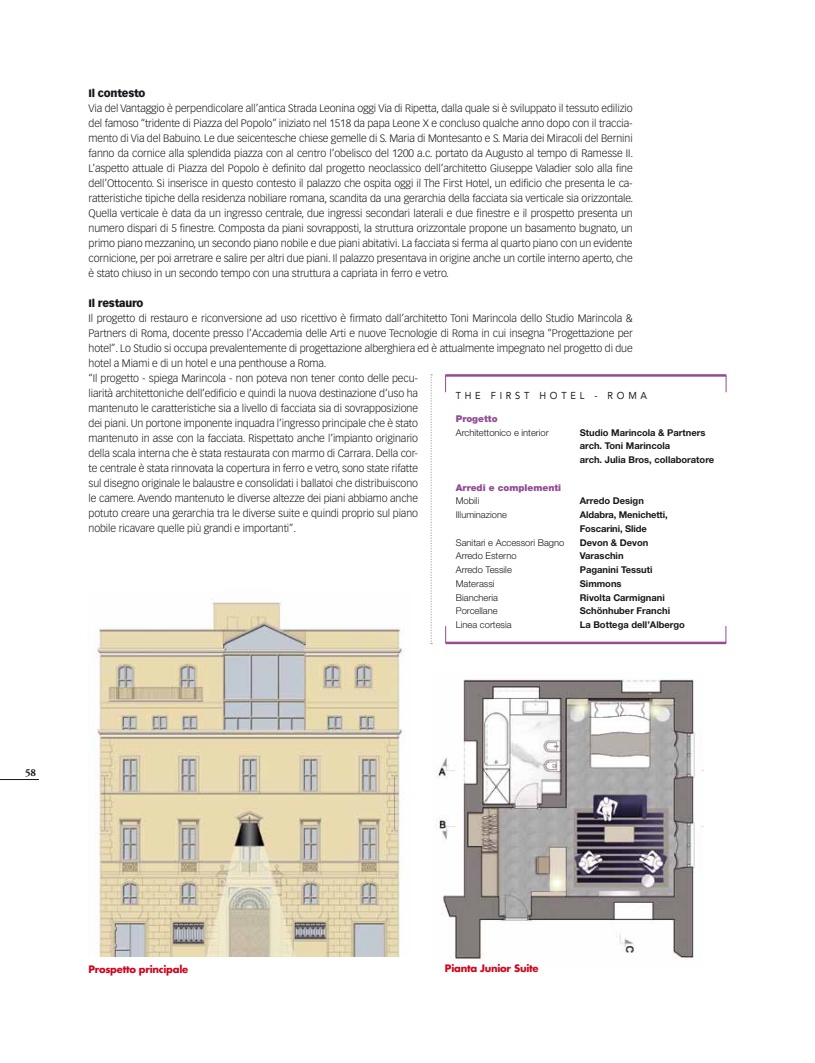
<style>
.page{position:relative;width:815px;height:1063px;background:#fff}
.page>*{position:absolute;margin:0;border:0;box-sizing:border-box;transform-origin:0 0}
.t1{font:300 10.62px/15px "Vectora LH";letter-spacing:-.01em;color:#1a171c;text-align:justify}
.t2{font:900 10.62px "Vectora LH";letter-spacing:-.02em;color:#1a171c}
.t3{font:700 10.62px "Adobe Garamond";color:#1a171c}
.t4{font:700 10px "Futura";letter-spacing:-.025em;color:#cd071e}
.t5{font:10px "Avenir";color:#1a171c;scale:.93 1}
.t6{font:700 9.38px/13.8px "Helvetica Neue LT Std";color:#1a171c}
.t7{font:300 9.38px "Helvetica Neue LT Std";color:#1a171c}
.t8{font:900 9.38px "Helvetica Neue LT Std";color:#934c94}
</style>
<div class="page">
<hr style="left:0;top:779px;width:39px;height:1px;background:#1a171c">
<svg style="left:431px;top:374px;width:1px;height:270px"></svg>
<img style="left:95px;top:601px;width:310px;height:356px">
<img style="left:435px;top:679px;width:268px;height:281px">
<hr style="left:445px;top:374px;width:281px;height:3px;background:#934c94">
<svg style="left:726px;top:375px;width:1px;height:17px"></svg>
<svg style="left:445px;top:375px;width:1px;height:17px"></svg>
<hr style="left:445px;top:642px;width:281px;height:2px;background:#934c94">
<svg style="left:445px;top:626px;width:1px;height:17px"></svg>
<svg style="left:726px;top:626px;width:1px;height:17px"></svg>
<p class="t2" style="left:89px;top:87px;width:58px">Il contesto</p>
<p class="t1" style="left:89px;top:101px;width:546px">Via del Vantaggio è perpendicolare all’antica Strada Leonina oggi Via di Ripetta, dalla quale si è sviluppato il tessuto edilizio del famoso “tridente di Piazza del Popolo” iniziato nel 1518 da papa Leone X e concluso qualche anno dopo con il traccia&shy;mento di Via del Babuino. Le due seicentesche chiese gemelle di S. Maria di Montesanto e S. Maria dei Miracoli del Bernini fanno da cornice alla splendida piazza con al centro l’obelisco del 1200 a.c. portato da Augusto al tempo di Ramesse II.<br>L’aspetto attuale di Piazza del Popolo è definito dal progetto neoclassico dell’architetto Giuseppe Valadier solo alla fine dell’Ottocento. Si inserisce in questo contesto il palazzo che ospita oggi il The First Hotel, un edificio che presenta le ca&shy;ratteristiche tipiche della residenza nobiliare romana, scandita da una gerarchia della facciata sia verticale sia orizzontale.<br>Quella verticale è data da un ingresso centrale, due ingressi secondari laterali e due finestre e il prospetto presenta un numero dispari di 5 finestre. Composta da piani sovrapposti, la struttura orizzontale propone un basamento bugnato, un primo piano mezzanino, un secondo piano nobile e due piani abitativi. La facciata si ferma al quarto piano con un evidente cornicione, per poi arretrare e salire per altri due piani. Il palazzo presentava in origine anche un cortile interno aperto, che è stato chiuso in un secondo tempo con una struttura a capriata in ferro e vetro.</p>
<p class="t2" style="left:89px;top:297px;width:56px">Il restauro</p>
<p class="t1" style="left:89px;top:311px;width:546px;text-align:left">Il progetto di restauro e riconversione ad uso ricettivo è firmato dall’architetto Toni Marincola dello Studio Marincola &amp; Partners di Roma, docente presso l’Accademia delle Arti e nuove Tecnologie di Roma in cui insegna “Progettazione per hotel”. Lo Studio si occupa prevalentemente di progettazione alberghiera ed è attualmente impegnato nel progetto di due hotel a Miami e di un hotel e una penthouse a Roma.<br>“Il progetto - spiega Marincola - non poteva non tener conto delle pecu-<br>liarità architettoniche dell’edificio e quindi la nuova destinazione d’uso ha<br>mantenuto le caratteristiche sia a livello di facciata sia di sovrapposizione<br>dei piani. Un portone imponente inquadra l’ingresso principale che è stato<br>mantenuto in asse con la facciata. Rispettato anche l’impianto originario<br>della scala interna che è stata restaurata con marmo di Carrara. Della cor-<br>te centrale è stata rinnovata la copertura in ferro e vetro, sono state rifatte<br>sul disegno originale le balaustre e consolidati i ballatoi che distribuiscono<br>le camere. Avendo mantenuto le diverse altezze dei piani abbiamo anche<br>potuto creare una gerarchia tra le diverse suite e quindi proprio sul piano<br>nobile ricavare quelle più grandi e importanti”.</p>
<p class="t5" style="left:456px;top:390px;width:19px">T HE</p>
<p class="t5" style="left:491px;top:390px;width:19px">F IRST</p>
<p class="t5" style="left:540px;top:390px;width:22px">H OTEL</p>
<p class="t5" style="left:594px;top:390px;width:58px">- ROMA</p>
<p class="t8" style="left:456px;top:413px;width:43px">Progetto</p>
<p class="t7" style="left:456px;top:427px;width:94px">Architettonico e interior</p>
<p class="t6" style="left:580px;top:425px;width:136px">Studio Marincola &amp; Partners arch. Toni Marincola<br>arch. Julia Bros, collaboratore</p>
<p class="t8" style="left:456px;top:482px;width:107px">Arredi e complementi</p>
<p class="t7" style="left:456px;top:495px;width:25px">Mobili</p>
<p class="t6" style="left:580px;top:494px;width:66px">Arredo Design</p>
<p class="t7" style="left:456px;top:509px;width:53px">Illuminazione</p>
<p class="t6" style="left:580px;top:508px;width:89px">Aldabra, Menichetti,<br>Foscarini, Slide</p>
<p class="t7" style="left:456px;top:537px;width:110px">Sanitari e Accessori Bagno</p>
<p class="t6" style="left:580px;top:535px;width:70px">Devon &amp; Devon</p>
<p class="t7" style="left:456px;top:550px;width:62px">Arredo Esterno</p>
<p class="t6" style="left:580px;top:549px;width:45px">Varaschin</p>
<p class="t7" style="left:456px;top:564px;width:58px">Arredo Tessile</p>
<p class="t6" style="left:580px;top:563px;width:74px">Paganini Tessuti</p>
<p class="t7" style="left:456px;top:578px;width:40px">Materassi</p>
<p class="t6" style="left:580px;top:576px;width:43px">Simmons</p>
<p class="t7" style="left:456px;top:592px;width:44px">Biancheria</p>
<p class="t6" style="left:580px;top:590px;width:87px">Rivolta Carmignani</p>
<p class="t7" style="left:456px;top:605px;width:43px">Porcellane</p>
<p class="t6" style="left:580px;top:604px;width:92px">Schönhuber Franchi</p>
<p class="t7" style="left:456px;top:619px;width:57px">Linea cortesia</p>
<p class="t6" style="left:580px;top:618px;width:107px">La Bottega dell’Albergo</p>
<p class="t3" style="left:25px;top:766px;width:12px">58</p>
<p class="t4" style="left:89px;top:962px;width:101px">Prospetto principale</p>
<p class="t4" style="left:445px;top:961px;width:95px">Pianta Junior Suite</p>
</div>
